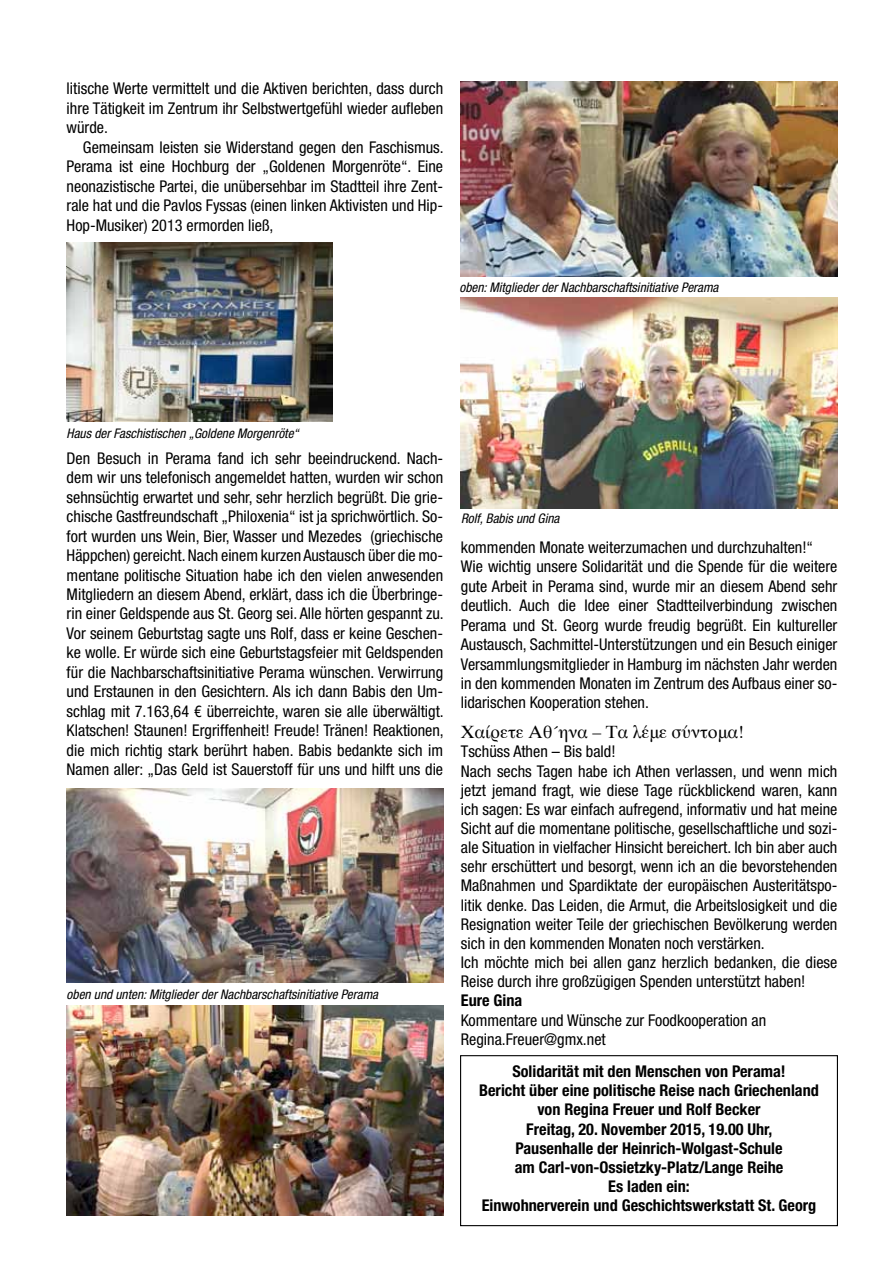
<style>
.page{position:relative;width:893px;height:1263px;background:#fff}
.page>*{position:absolute;margin:0;border:0;box-sizing:border-box;transform-origin:0 0}
.t1{font:17.7px "Times";color:#000}
.t2{font:condensed 16.2px/19.5px "Helvetica Neue";color:#000;text-align:justify}
.t3{font:700 condensed 16.2px/19.2px "Helvetica Neue";color:#000;text-align:center}
.t4{font:italic condensed 13.2px "Helvetica Neue";color:#000}
</style>
<div class="page">
<img style="left:67px;top:243px;width:265px;height:178px">
<img style="left:67px;top:788px;width:377px;height:194px">
<img style="left:67px;top:1006px;width:377px;height:210px">
<img style="left:460px;top:82px;width:377px;height:194px">
<img style="left:460px;top:298px;width:377px;height:210px">
<div style="left:460px;top:1055px;width:378px;height:171px;border:1px solid #000"></div>
<p class="t2" style="left:67px;top:79px;width:378px">litische Werte vermittelt und die Aktiven berichten, dass durch ihre Tätigkeit im Zentrum ihr Selbstwertgefühl wieder aufleben würde.</p>
<p class="t2" style="left:67px;top:137px;width:379px;text-indent:16px">Gemeinsam leisten sie Widerstand gegen den Faschismus.<br>Perama ist eine Hochburg der „Goldenen Morgenröte“. Eine neonazistische Partei, die unübersehbar im Stadtteil ihre Zent&shy;rale hat und die Pavlos Fyssas (einen linken Aktivisten und Hip-Hop-Musiker) 2013 ermorden ließ,</p>
<p class="t4" style="left:460px;top:280px;width:260px">oben: Mitglieder der Nachbarschaftsinitiative Perama</p>
<p class="t4" style="left:67px;top:425px;width:234px">Haus der Faschistischen „Goldene Morgenröte“</p>
<p class="t2" style="left:67px;top:448px;width:379px">Den Besuch in Perama fand ich sehr beeindruckend. Nach&shy;dem wir uns telefonisch angemeldet hatten, wurden wir schon sehnsüchtig erwartet und sehr, sehr herzlich begrüßt. Die grie&shy;chische Gastfreundschaft „Philoxenia“ ist ja sprichwörtlich. So&shy;fort wurden uns Wein, Bier, Wasser und Mezedes (griechische Häppchen) gereicht. Nach einem kurzen Austausch über die mo&shy;mentane politische Situation habe ich den vielen anwesenden Mitgliedern an diesem Abend, erklärt, dass ich die Überbringe&shy;rin einer Geldspende aus St. Georg sei. Alle hörten gespannt zu.<br>Vor seinem Geburtstag sagte uns Rolf, dass er keine Geschen&shy;ke wolle. Er würde sich eine Geburtstagsfeier mit Geldspenden für die Nachbarschaftsinitiative Perama wünschen. Verwirrung und Erstaunen in den Gesichtern. Als ich dann Babis den Um&shy;schlag mit 7.163,64 € überreichte, waren sie alle überwältigt.<br>Klatschen! Staunen! Ergriffenheit! Freude! Tränen! Reaktionen, die mich richtig stark berührt haben. Babis bedankte sich im Namen aller: „Das Geld ist Sauerstoff für uns und hilft uns die</p>
<p class="t4" style="left:67px;top:987px;width:313px">oben und unten: Mitglieder der Nachbarschaftsinitiative Perama</p>
<p class="t4" style="left:461px;top:510px;width:100px">Rolf, Babis und Gina</p>
<p class="t2" style="left:461px;top:537px;width:378px;text-align:left">kommenden Monate weiterzumachen und durchzuhalten!“ Wie wichtig unsere Solidarität und die Spende für die weitere gute Arbeit in Perama sind, wurde mir an diesem Abend sehr deutlich. Auch die Idee einer Stadtteilverbindung zwischen Perama und St. Georg wurde freudig begrüßt. Ein kultureller Austausch, Sachmittel-Unterstützungen und ein Besuch einiger Versammlungsmitglieder in Hamburg im nächsten Jahr werden in den kommenden Monaten im Zentrum des Aufbaus einer so&shy;lidarischen Kooperation stehen.</p>
<p class="t1" style="left:461px;top:715px;width:285px">Χαίρετε Αθ´ηνα – Τα λέμε σύντομα!</p>
<p class="t2" style="left:461px;top:742px;width:378px;text-align:left">Tschüss Athen – Bis bald!<br>Nach sechs Tagen habe ich Athen verlassen, und wenn mich jetzt jemand fragt, wie diese Tage rückblickend waren, kann ich sagen: Es war einfach aufregend, informativ und hat meine Sicht auf die momentane politische, gesellschaftliche und sozi&shy;ale Situation in vielfacher Hinsicht bereichert. Ich bin aber auch sehr erschüttert und besorgt, wenn ich an die bevorstehenden Maßnahmen und Spardiktate der europäischen Austeritätspo&shy;litik denke. Das Leiden, die Armut, die Arbeitslosigkeit und die Resignation weiter Teile der griechischen Bevölkerung werden sich in den kommenden Monaten noch verstärken.<br>Ich möchte mich bei allen ganz herzlich bedanken, die diese Reise durch ihre großzügigen Spenden unterstützt haben!</p>
<p class="t3" style="left:461px;top:991px;width:63px">Eure Gina</p>
<p class="t2" style="left:461px;top:1010px;width:307px">Kommentare und Wünsche zur Foodkooperation an<br>Regina.Freuer@gmx.net</p>
<p class="t3" style="left:479px;top:1061px;width:341px">Solidarität mit den Menschen von Perama!<br>Bericht über eine politische Reise nach Griechenland von Regina Freuer und Rolf Becker<br>Freitag, 20. November 2015, 19.00 Uhr,<br>Pausenhalle der Heinrich-Wolgast-Schule<br>am Carl-von-Ossietzky-Platz/Lange Reihe<br>Es laden ein:<br>Einwohnerverein und Geschichtswerkstatt St. Georg</p>
</div>
